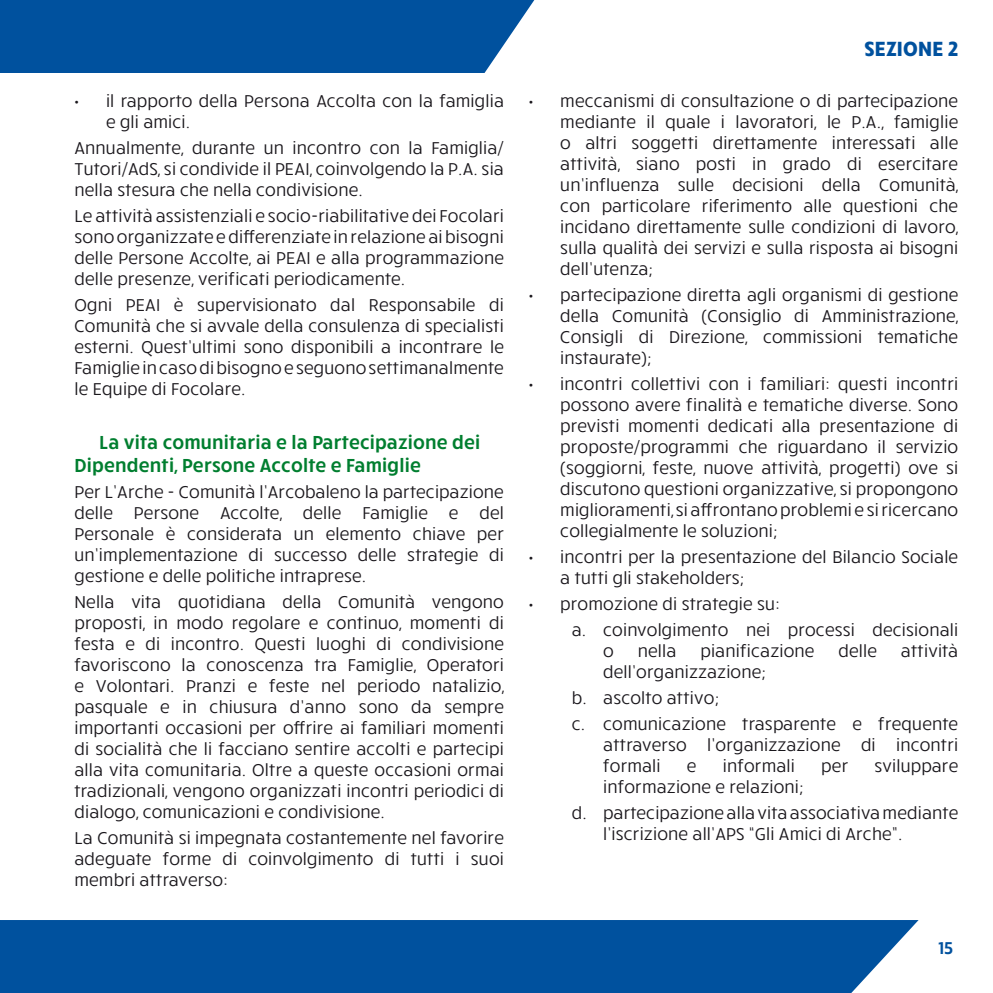
<style>
.page{position:relative;width:993px;height:993px;background:#fff}
.page>*{position:absolute;margin:0;border:0;box-sizing:border-box;transform-origin:0 0}
.t1{font:700 21px "Ruck Sack";letter-spacing:.01em;color:#00519e}
.t2{font:600 19.25px/23.1px "Ruck Sack";letter-spacing:.01em;color:#007e2f}
.t3{font:17.5px/21px "Ruck Sack";letter-spacing:.01em;color:#1a171c;text-align:justify}
.t4{font:600 17.5px "Ruck Sack";color:#00519e}
</style>
<div class="page">
<div style="left:0;top:0;width:992px;height:73px;background:#00519e"></div>
<div style="left:484px;top:0;width:508px;height:73px;background:#fff"></div>
<div style="left:0;top:920px;width:918px;height:72px;background:#00519e"></div>
<p class="t3" style="left:106px;top:89px;width:399px;text-indent:-32px">• il rapporto della Persona Accolta con la famiglia e gli amici.</p>
<p class="t3" style="left:74px;top:136px;width:431px">Annualmente, durante un incontro con la Famiglia/ Tutori/AdS, si condivide il PEAI, coinvolgendo la P.A. sia nella stesura che nella condivisione.</p>
<p class="t3" style="left:74px;top:204px;width:431px">Le attività assistenziali e socio-riabilitative dei Focolari sono organizzate e differenziate in relazione ai bisogni delle Persone Accolte, ai PEAI e alla programmazione delle presenze, verificati periodicamente.</p>
<p class="t3" style="left:74px;top:293px;width:431px">Ogni PEAI è supervisionato dal Responsabile di Comunità che si avvale della consulenza di specialisti esterni. Quest’ultimi sono disponibili a incontrare le Famiglie in caso di bisogno e seguono settimanalmente le Equipe di Focolare.</p>
<p class="t2" style="left:74px;top:429px;width:407px;text-indent:25px">La vita comunitaria e la Partecipazione dei<br>Dipendenti, Persone Accolte e Famiglie</p>
<p class="t3" style="left:74px;top:480px;width:431px">Per L’Arche - Comunità l’Arcobaleno la partecipazione delle Persone Accolte, delle Famiglie e del Personale è considerata un elemento chiave per un’implementazione di successo delle strategie di gestione e delle politiche intraprese.</p>
<p class="t3" style="left:74px;top:590px;width:432px">Nella vita quotidiana della Comunità vengono proposti, in modo regolare e continuo, momenti di festa e di incontro. Questi luoghi di condivisione favoriscono la conoscenza tra Famiglie, Operatori e Volontari. Pranzi e feste nel periodo natalizio, pasquale e in chiusura d’anno sono da sempre importanti occasioni per offrire ai familiari momenti di socialità che li facciano sentire accolti e partecipi alla vita comunitaria. Oltre a queste occasioni ormai tradizionali, vengono organizzati incontri periodici di dialogo, comunicazioni e condivisione.</p>
<p class="t3" style="left:74px;top:826px;width:431px">La Comunità si impegnata costantemente nel favorire adeguate forme di coinvolgimento di tutti i suoi membri attraverso:</p>
<p class="t1" style="left:864px;top:35px;width:95px">SEZIONE 2</p>
<p class="t3" style="left:560px;top:89px;width:400px;text-indent:-32px">• meccanismi di consultazione o di partecipazione mediante il quale i lavoratori, le P.A., famiglie o altri soggetti direttamente interessati alle attività, siano posti in grado di esercitare un’influenza sulle decisioni della Comunità, con particolare riferimento alle questioni che incidano direttamente sulle condizioni di lavoro, sulla qualità dei servizi e sulla risposta ai bisogni dell’utenza;</p>
<p class="t3" style="left:560px;top:283px;width:400px;text-indent:-32px">• partecipazione diretta agli organismi di gestione della Comunità (Consiglio di Amministrazione, Consigli di Direzione, commissioni tematiche instaurate);</p>
<p class="t3" style="left:560px;top:372px;width:399px;text-indent:-32px">• incontri collettivi con i familiari: questi incontri possono avere finalità e tematiche diverse. Sono previsti momenti dedicati alla presentazione di proposte/programmi che riguardano il servizio (soggiorni, feste, nuove attività, progetti) ove si discutono questioni organizzative, si propongono miglioramenti, si affrontano problemi e si ricercano collegialmente le soluzioni;</p>
<p class="t3" style="left:560px;top:545px;width:399px;text-indent:-32px">• incontri per la presentazione del Bilancio Sociale a tutti gli stakeholders;</p>
<p class="t3" style="left:571px;top:589px;width:388px;line-height:25.9px;text-indent:-43px">• promozione di strategie su:<br>a. coinvolgimento nei processi decisionali</p>
<p class="t3" style="left:603px;top:639px;width:12px">o</p>
<p class="t3" style="left:637px;top:639px;width:40px">nella</p>
<p class="t3" style="left:700px;top:639px;width:116px">pianificazione</p>
<p class="t3" style="left:838px;top:639px;width:40px">delle</p>
<p class="t3" style="left:900px;top:639px;width:59px">attività</p>
<p class="t3" style="left:571px;top:657px;width:388px;line-height:25.9px;text-align:left;text-indent:31px">dell’organizzazione;<br>b. ascolto attivo;<br>c. comunicazione trasparente e frequente</p>
<p class="t3" style="left:603px;top:733px;width:356px">attraverso l’organizzazione di incontri formali</p>
<p class="t3" style="left:686px;top:754px;width:11px">e</p>
<p class="t3" style="left:722px;top:754px;width:73px">informali</p>
<p class="t3" style="left:821px;top:754px;width:28px">per</p>
<p class="t3" style="left:874px;top:754px;width:85px">sviluppare</p>
<p class="t3" style="left:571px;top:772px;width:388px;line-height:25.9px;text-indent:31px">informazione e relazioni;<br>d. partecipazione alla vita associativa mediante</p>
<p class="t3" style="left:603px;top:822px;width:300px">l’iscrizione all’APS “Gli Amici di Arche”.</p>
<p class="t4" style="left:938px;top:935px;width:16px">15</p>
</div>
